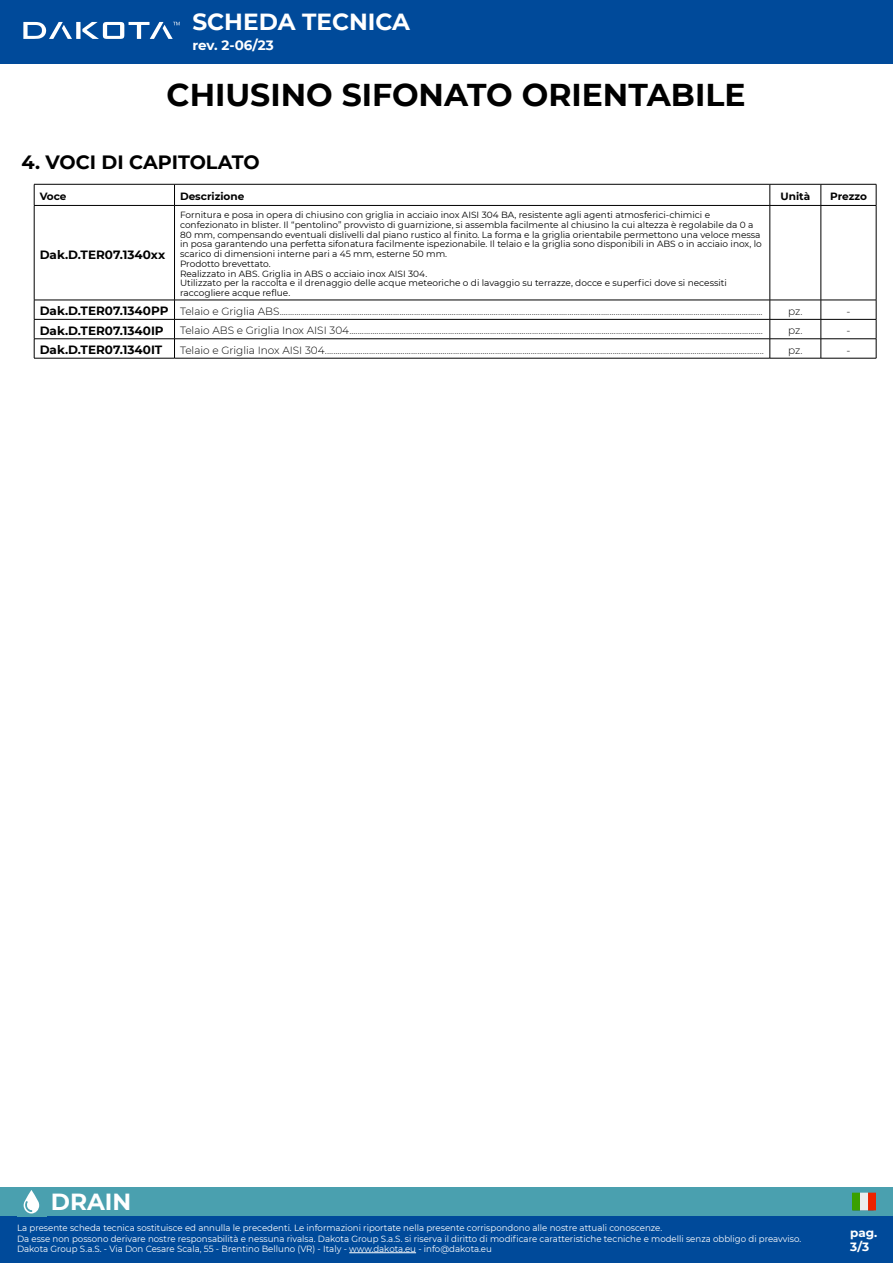
<style>
.page{position:relative;width:893px;height:1263px;background:#fff}
.page>*{position:absolute;margin:0;border:0;box-sizing:border-box;transform-origin:0 0}
.t1{font:700 31.5px "Montserrat";color:#000}
.t2{font:700 23.25px "Montserrat";color:#fff}
.t3{font:700 19.2px "Montserrat";color:#000}
.t4{font:700 13.5px "Montserrat";letter-spacing:-.005em;color:#fff}
.t5{font:700 12px "Montserrat";color:#000}
.t6{font:700 12px/14.4px "Montserrat";color:#fff}
.t7{font:300 10.5px "Montserrat";color:#000}
.t8{font:700 10.5px "Montserrat";color:#000}
.t9{font:9px/9.8px "Montserrat";color:#000}
.t10{font:9px/10.5px "Montserrat";color:#fff;scale:.96 1}
.s1{font-weight:700;font-size:12px}
</style>
<div class="page">
<div style="left:0;top:0;width:893px;height:64px;background:#004a9a"></div>
<div style="left:0;top:1216px;width:893px;height:47px;background:#004a9a"></div>
<div style="left:0;top:1187px;width:893px;height:29px;background:#4aa0af"></div>
<svg style="left:24px;top:1190px;width:15px;height:23px"></svg>
<svg style="left:852px;top:1193px;width:24px;height:17px"></svg>
<hr style="left:349px;top:1252px;width:67px;height:1px;background:#fff">
<div style="left:76px;top:22px;width:5px;height:17px;background:#fff"></div>
<svg style="left:23px;top:22px;width:49px;height:17px"></svg>
<svg style="left:82px;top:22px;width:98px;height:17px"></svg>
<hr style="left:34px;top:184px;width:141px;height:1px;background:#000">
<svg style="left:34px;top:184px;width:1px;height:21px"></svg>
<hr style="left:175px;top:184px;width:595px;height:1px;background:#000">
<svg style="left:174px;top:184px;width:1px;height:21px"></svg>
<hr style="left:770px;top:184px;width:51px;height:1px;background:#000">
<svg style="left:770px;top:184px;width:1px;height:21px"></svg>
<hr style="left:821px;top:184px;width:55px;height:1px;background:#000">
<svg style="left:821px;top:184px;width:1px;height:21px"></svg>
<svg style="left:876px;top:184px;width:1px;height:21px"></svg>
<hr style="left:34px;top:205px;width:141px;height:1px;background:#000">
<hr style="left:34px;top:206px;width:1px;height:94px;background:#000">
<hr style="left:175px;top:205px;width:595px;height:1px;background:#000">
<hr style="left:174px;top:206px;width:1px;height:94px;background:#000">
<hr style="left:770px;top:205px;width:51px;height:1px;background:#000">
<hr style="left:770px;top:206px;width:1px;height:94px;background:#000">
<hr style="left:821px;top:205px;width:55px;height:1px;background:#000">
<hr style="left:821px;top:206px;width:1px;height:94px;background:#000">
<hr style="left:876px;top:206px;width:1px;height:94px;background:#000">
<hr style="left:34px;top:300px;width:141px;height:1px;background:#000">
<hr style="left:175px;top:300px;width:595px;height:1px;background:#000">
<hr style="left:770px;top:300px;width:51px;height:1px;background:#000">
<hr style="left:821px;top:300px;width:55px;height:1px;background:#000">
<hr style="left:34px;top:319px;width:141px;height:1px;background:#000">
<hr style="left:175px;top:319px;width:595px;height:1px;background:#000">
<hr style="left:770px;top:319px;width:51px;height:1px;background:#000">
<hr style="left:821px;top:319px;width:55px;height:1px;background:#000">
<hr style="left:34px;top:338px;width:141px;height:1px;background:#000">
<svg style="left:34px;top:300px;width:1px;height:58px"></svg>
<hr style="left:175px;top:338px;width:595px;height:1px;background:#000">
<svg style="left:174px;top:300px;width:1px;height:58px"></svg>
<hr style="left:770px;top:338px;width:51px;height:1px;background:#000">
<svg style="left:770px;top:300px;width:1px;height:58px"></svg>
<hr style="left:821px;top:338px;width:55px;height:1px;background:#000">
<svg style="left:821px;top:300px;width:1px;height:58px"></svg>
<svg style="left:876px;top:300px;width:1px;height:58px"></svg>
<hr style="left:34px;top:358px;width:141px;height:1px;background:#000">
<hr style="left:175px;top:358px;width:595px;height:1px;background:#000">
<hr style="left:770px;top:358px;width:51px;height:1px;background:#000">
<hr style="left:821px;top:358px;width:55px;height:1px;background:#000">
<h2 class="t2" style="left:192px;top:5px;width:219px">SCHEDA TECNICA</h2>
<p class="t4" style="left:192px;top:35px;width:83px">rev. 2-06/23</p>
<h1 class="t1" style="left:167px;top:72px;width:580px">CHIUSINO SIFONATO ORIENTABILE</h1>
<h3 class="t3" style="left:21px;top:148px;width:240px">4. VOCI DI CAPITOLATO</h3>
<p class="t8" style="left:40px;top:189px;width:28px">Voce</p>
<p class="t8" style="left:180px;top:189px;width:66px">Descrizione</p>
<p class="t8" style="left:780px;top:189px;width:31px">Unità</p>
<p class="t8" style="left:830px;top:189px;width:38px">Prezzo</p>
<p class="t9" style="left:180px;top:210px;width:583px">Fornitura e posa in opera di chiusino con griglia in acciaio inox AISI 304 BA, resistente agli agenti atmosferici-chimici e confezionato in blister. Il “pentolino” provvisto di guarnizione, si assembla facilmente al chiusino la cui altezza è regolabile da 0 a 80 mm, compensando eventuali dislivelli dal piano rustico al finito. La forma e la griglia orientabile permettono una veloce messa in posa garantendo una perfetta sifonatura facilmente ispezionabile. Il telaio e la griglia sono disponibili in ABS o in acciaio inox, lo scarico di dimensioni interne pari a 45 mm, esterne 50 mm.<br>Prodotto brevettato.<br>Realizzato in ABS. Griglia in ABS o acciaio inox AISI 304.<br>Utilizzato per la raccolta e il drenaggio delle acque meteoriche o di lavaggio su terrazze, docce e superfici dove si necessiti raccogliere acque reflue.</p>
<p class="t7" style="left:40px;top:304px;width:724px"><span class="s1">Dak.D.TER07.1340PP</span> Telaio e Griglia ABS......................................................................................................................................................................................................................................</p>
<p class="t7" style="left:788px;top:304px;width:16px">pz.</p>
<p class="t7" style="left:846px;top:304px;width:6px">-</p>
<p class="t5" style="left:40px;top:322px;width:126px">Dak.D.TER07.1340IP</p>
<p class="t7" style="left:180px;top:323px;width:585px">Telaio ABS e Griglia Inox AISI 304.....................................................................................................................................................................................................</p>
<p class="t7" style="left:788px;top:323px;width:16px">pz.</p>
<p class="t7" style="left:846px;top:323px;width:6px">-</p>
<p class="t5" style="left:40px;top:341px;width:124px">Dak.D.TER07.1340IT</p>
<p class="t7" style="left:180px;top:343px;width:585px">Telaio e Griglia Inox AISI 304.................................................................................................................................................................................................................</p>
<p class="t7" style="left:788px;top:343px;width:16px">pz.</p>
<p class="t7" style="left:846px;top:343px;width:6px">-</p>
<p class="t5" style="left:40px;top:246px;width:127px">Dak.D.TER07.1340xx</p>
<h2 class="t2" style="left:51px;top:1184px;width:82px">DRAIN</h2>
<p class="t10" style="left:17px;top:1222px;width:818px">La presente scheda tecnica sostituisce ed annulla le precedenti. Le informazioni riportate nella presente corrispondono alle nostre attuali conoscenze.<br>Da esse non possono derivare nostre responsabilità e nessuna rivalsa. Dakota Group S.a.S. si riserva il diritto di modificare caratteristiche tecniche e modelli senza obbligo di preavviso.<br>Dakota Group S.a.S. - Via Don Cesare Scala, 55 - Brentino Belluno (VR) - Italy - www.dakota.eu - info@dakota.eu</p>
<p class="t6" style="left:850px;top:1225px;width:29px">pag.<br>3/3</p>
</div>
